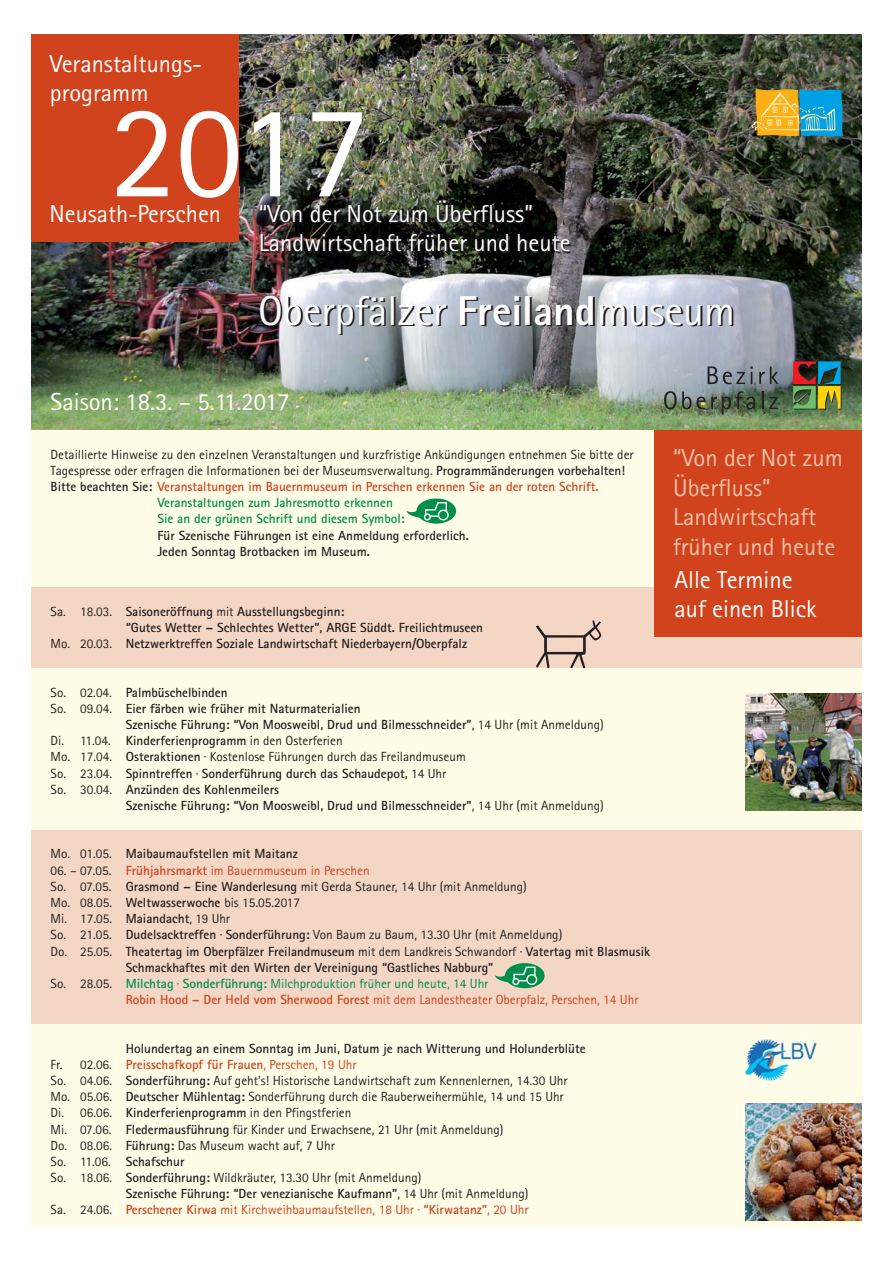
<style>
.page{position:relative;width:893px;height:1263px;background:#fff}
.page>*{position:absolute;margin:0;border:0;box-sizing:border-box;transform-origin:0 0}
.t1{font:132.45px "Rotis Sans Serif";color:#fff}
.t2{font:41.85px "Rotis Sans Serif";color:#231f20}
.t3{font:24.6px/29.4px "Rotis Sans Serif";color:#fff}
.t4{font:24.6px/29.4px "Rotis Sans Serif";color:#eec1a7}
.t5{font:700 13.2px/16.2px "Rotis Sans Serif";color:#231f20}
.t6{font:13.2px "Rotis Sans Serif";color:#231f20}
.t7{font:13.2px "Rotis Sans Serif";color:#d0431d}
.t8{font:700 13.2px "Rotis Sans Serif";color:#d0431d}
.t9{font:700 13.2px "Rotis Sans Serif";color:#008e49}
.t10{font:13.2px "Rotis Sans Serif";color:#008e49}
.s1{font-weight:800}
.s2{color:#fff}
.s3{font-weight:700}
.s4{color:#231f20}
.s5{font-weight:400}
.s6{font-weight:400;color:#231f20}
</style>
<div class="page">
<div style="left:31px;top:430px;width:831px;height:798px;background:#fffde8"></div>
<div style="left:31px;top:587px;width:831px;height:81px;background:#f3d7c4"></div>
<div style="left:31px;top:830px;width:831px;height:194px;background:#f3d7c4"></div>
<svg style="left:536px;top:620px;width:65px;height:49px"></svg>
<div style="left:654px;top:430px;width:208px;height:207px;background:#d0431d"></div>
<img style="left:745px;top:693px;width:117px;height:117px">
<img style="left:745px;top:1104px;width:117px;height:116px">
<svg style="left:757px;top:1042px;width:60px;height:39px"></svg>
<img style="left:745px;top:1039px;width:71px;height:41px">
<div style="left:416px;top:499px;width:40px;height:25px;background:#008e49;border-radius:50%"></div>
<svg style="left:406px;top:501px;width:43px;height:20px"></svg>
<svg style="left:505px;top:963px;width:40px;height:25px"></svg>
<svg style="left:495px;top:966px;width:42px;height:19px"></svg>
<img style="left:31px;top:34px;width:831px;height:396px">
<svg style="left:793px;top:361px;width:48px;height:49px;background:#666f46"></svg>
<svg style="left:707px;top:366px;width:46px;height:18px"></svg>
<svg style="left:759px;top:366px;width:19px;height:18px"></svg>
<svg style="left:664px;top:391px;width:41px;height:18px"></svg>
<svg style="left:711px;top:391px;width:44px;height:24px"></svg>
<svg style="left:762px;top:391px;width:1px;height:18px"></svg>
<svg style="left:769px;top:397px;width:9px;height:12px"></svg>
<div style="left:31px;top:34px;width:208px;height:208px;background:#d0431d"></div>
<svg style="left:751px;top:89px;width:92px;height:47px;background:#87a780"></svg>
<h3 class="t3" style="left:50px;top:51px;width:154px">Veranstaltungs&shy;programm</h3>
<h1 class="t1" style="left:110px;top:105px;width:262px">2017</h1>
<h3 class="t3" style="left:50px;top:201px;width:173px">Neusath-Perschen</h3>
<h3 class="t3" style="left:259px;top:201px;width:313px">“Von der Not zum Überfluss”<br>Landwirtschaft früher und heute</h3>
<h2 class="t2" style="left:260px;top:298px;width:477px">Oberpfälzer <span class="s1">Freiland</span><span class="s2">museum</span></h2>
<h3 class="t3" style="left:51px;top:389px;width:241px">Saison: 18.3. – 5.11.2017</h3>
<p class="t6" style="left:51px;top:450px;width:584px">Detaillierte Hinweise zu den einzelnen Veranstaltungen und kurzfristige Ankündigungen entnehmen Sie bitte der</p>
<p class="t6" style="left:51px;top:466px;width:576px">Tagespresse oder erfragen die Informationen bei der Museumsverwaltung. <span class="s3">Programmänderungen vorbehalten!</span></p>
<p class="t8" style="left:51px;top:482px;width:550px"><span class="s4">Bitte beachten Sie:</span> Veranstaltungen im Bauernmuseum in Perschen erkennen Sie an der roten Schrift.</p>
<p class="t9" style="left:157px;top:498px;width:237px">Veranstaltungen zum Jahresmotto erkennen</p>
<p class="t9" style="left:157px;top:514px;width:249px">Sie an der grünen Schrift und diesem Symbol:</p>
<p class="t5" style="left:157px;top:528px;width:313px">Für Szenische Führungen ist eine Anmeldung erforderlich.<br>Jeden Sonntag Brotbacken im Museum.</p>
<p class="t5" style="left:51px;top:604px;width:295px"><span class="s5">Sa. 18.03.</span> Saisoneröffnung <span class="s5">mit</span> Ausstellungsbeginn:</p>
<p class="t5" style="left:126px;top:621px;width:359px">“Gutes Wetter – Schlechtes Wetter”, ARGE Süddt. Freilichtmuseen</p>
<p class="t5" style="left:51px;top:637px;width:418px"><span class="s5">Mo. 20.03.</span> Netzwerktreffen Soziale Landwirtschaft Niederbayern/Oberpfalz</p>
<p class="t5" style="left:51px;top:685px;width:178px"><span class="s5">So. 02.04.</span> Palmbüschelbinden</p>
<p class="t5" style="left:51px;top:702px;width:312px"><span class="s5">So. 09.04.</span> Eier färben wie früher mit Naturmaterialien</p>
<p class="t5" style="left:126px;top:718px;width:479px">Szenische Führung: “Von Moosweibl, Drud und Bilmesschneider”<span class="s5">, 14 Uhr (mit Anmeldung)</span></p>
<p class="t6" style="left:51px;top:736px;width:293px">Di. 11.04. <span class="s3">Kinderferienprogramm</span> in den Osterferien</p>
<p class="t6" style="left:51px;top:752px;width:417px">Mo. 17.04. <span class="s3">Osteraktionen</span> · Kostenlose Führungen durch das Freilandmuseum</p>
<p class="t5" style="left:51px;top:766px;width:397px"><span class="s5">So. 23.04.</span> Spinntreffen <span class="s5">·</span> Sonderführung durch das Schaudepot, <span class="s5">14 Uhr</span></p>
<p class="t5" style="left:51px;top:782px;width:230px"><span class="s5">So. 30.04.</span> Anzünden des Kohlenmeilers</p>
<p class="t5" style="left:126px;top:799px;width:479px">Szenische Führung: “Von Moosweibl, Drud und Bilmesschneider”<span class="s5">, 14 Uhr (mit Anmeldung)</span></p>
<p class="t5" style="left:51px;top:847px;width:249px"><span class="s5">Mo. 01.05.</span> Maibaumaufstellen mit Maitanz</p>
<p class="t7" style="left:51px;top:866px;width:320px"><span class="s4">06. – 07.05.</span> <span class="s3">Frühjahrsmarkt</span> im Bauernmuseum in Perschen</p>
<p class="t6" style="left:51px;top:882px;width:478px">So. 07.05. <span class="s3">Grasmond – Eine Wanderlesung</span> mit Gerda Stauner, 14 Uhr (mit Anmeldung)</p>
<p class="t6" style="left:51px;top:898px;width:251px">Mo. 08.05. <span class="s3">Weltwasserwoche</span> bis 15.05.2017</p>
<p class="t6" style="left:51px;top:914px;width:181px">Mi. 17.05. <span class="s3">Maiandacht</span>, 19 Uhr</p>
<p class="t6" style="left:51px;top:930px;width:513px">So. 21.05. <span class="s3">Dudelsacktreffen</span> · <span class="s3">Sonderführung:</span> Von Baum zu Baum, 13.30 Uhr (mit Anmeldung)</p>
<p class="t5" style="left:51px;top:944px;width:601px"><span class="s5">Do. 25.05.</span> Theatertag im Oberpfälzer Freilandmuseum <span class="s5">mit dem Landkreis Schwandorf ·</span> Vatertag mit Blasmusik</p>
<p class="t5" style="left:126px;top:960px;width:369px">Schmackhaftes mit den Wirten der Vereinigung “Gastliches Nabburg”</p>
<p class="t10" style="left:51px;top:979px;width:439px"><span class="s4">So. 28.05.</span> <span class="s3">Milchtag</span> · <span class="s3">Sonderführung:</span> Milchproduktion früher und heute, 14 Uhr</p>
<p class="t7" style="left:126px;top:995px;width:514px"><span class="s3">Robin Hood – Der Held vom Sherwood Forest</span> mit dem Landestheater Oberpfalz, Perschen, 14 Uhr</p>
<p class="t5" style="left:126px;top:1041px;width:461px">Holundertag an einem Sonntag im Juni, Datum je nach Witterung und Holunderblüte</p>
<p class="t8" style="left:51px;top:1060px;width:307px"><span class="s6">Fr. 02.06.</span> Preisschafkopf für Frauen<span class="s5">, Perschen, 19 Uhr</span></p>
<p class="t6" style="left:51px;top:1076px;width:518px">So. 04.06. <span class="s3">Sonderführung:</span> Auf geht’s! Historische Landwirtschaft zum Kennenlernen, 14.30 Uhr</p>
<p class="t6" style="left:51px;top:1092px;width:515px">Mo. 05.06. <span class="s3">Deutscher Mühlentag:</span> Sonderführung durch die Rauberweihermühle, 14 und 15 Uhr</p>
<p class="t6" style="left:51px;top:1108px;width:302px">Di. 06.06. <span class="s3">Kinderferienprogramm</span> in den Pfingstferien</p>
<p class="t6" style="left:51px;top:1124px;width:454px">Mi. 07.06. <span class="s3">Fledermausführung</span> für Kinder und Erwachsene, 21 Uhr (mit Anmeldung)</p>
<p class="t6" style="left:51px;top:1141px;width:286px">Do. 08.06. <span class="s3">Führung:</span> Das Museum wacht auf, 7 Uhr</p>
<p class="t5" style="left:51px;top:1155px;width:135px"><span class="s5">So. 11.06.</span> Schafschur</p>
<p class="t6" style="left:51px;top:1173px;width:372px">So. 18.06. <span class="s3">Sonderführung:</span> Wildkräuter, 13.30 Uhr (mit Anmeldung)</p>
<p class="t5" style="left:126px;top:1187px;width:404px">Szenische Führung: “Der venezianische Kaufmann”<span class="s5">, 14 Uhr (mit Anmeldung)</span></p>
<p class="t7" style="left:51px;top:1205px;width:479px"><span class="s4">Sa. 24.06.</span> <span class="s3">Perschener Kirwa</span> mit Kirchweihbaumaufstellen, 18 Uhr · <span class="s3">“Kirwatanz”</span>, 20 Uhr</p>
<h3 class="t4" style="left:673px;top:446px;width:171px">“Von der Not zum<br>Überfluss”<br>Landwirtschaft früher und heute</h3>
<h3 class="t3" style="left:674px;top:567px;width:144px">Alle Termine auf einen Blick</h3>
</div>
